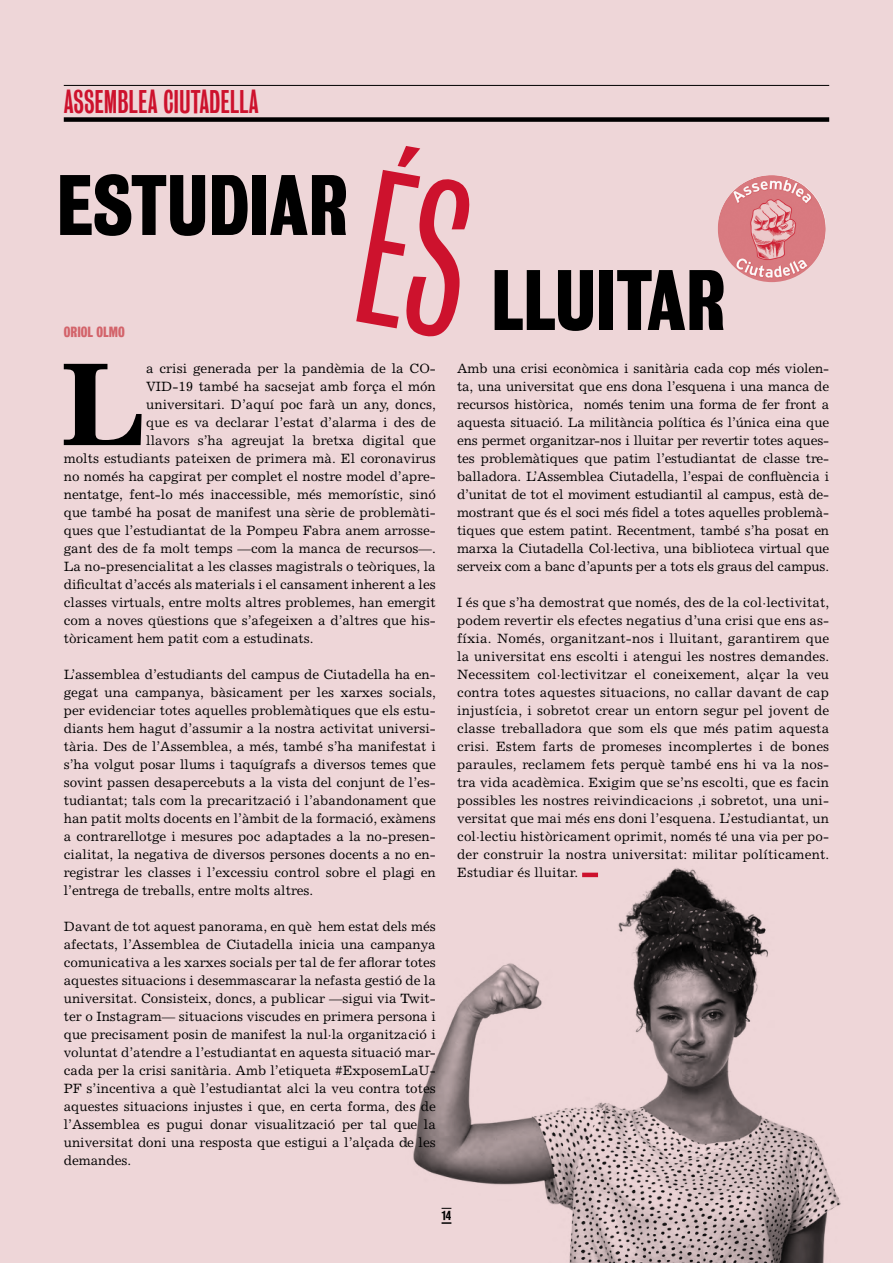
<style>
.page{position:relative;width:893px;height:1263px;background:#eed6d8}
.page>*{position:absolute;margin:0;border:0;box-sizing:border-box;transform-origin:0 0}
.t1{font:700 118.8px "Excelsior";color:#000}
.t2{font:78px "Bureau Grotesque Three Seven";color:#000}
.t3{font:30px "Bureau Grotesque One Three";color:#cd122d}
.t4{font:13.5px/18px "Excelsior";color:#000;text-align:justify}
.t5{font:13.5px "Bureau Grotesque Three Seven";color:#d3646b}
.t6{font:12px "Bureau Grotesque Three Five";color:#000}
</style>
<div class="page">
<hr style="left:64px;top:85px;width:765px;height:1px;background:#000">
<div style="left:64px;top:117px;width:765px;height:5px;background:#000"></div>
<img style="left:413px;top:868px;width:428px;height:395px">
<img style="left:718px;top:175px;width:108px;height:107px">
<h3 class="t3" style="left:64px;top:85px;width:197px">ASSEMBLEA CIUTADELLA</h3>
<h3 class="t3" style="left:64px;top:85px;width:208px">LA VEU D LS ES U IANTS</h3>
<h2 class="t2" style="left:57px;top:160px;width:293px">ESTUDIAR</h2>
<p class="t5" style="left:64px;top:324px;width:62px">ORIOL OLMO</p>
<h1 class="t1" style="left:60px;top:332px;width:87px">L</h1>
<p class="t4" style="left:146px;top:359px;width:291px">a crisi generada per la pandèmia de la CO-</p>
<p class="t4" style="left:146px;top:377px;width:291px">VID-19 també ha sacsejat amb força el món</p>
<p class="t4" style="left:146px;top:395px;width:291px">universitari. D’aquí poc farà un any, doncs,</p>
<p class="t4" style="left:146px;top:413px;width:291px">que es va declarar l’estat d’alarma i des de</p>
<p class="t4" style="left:146px;top:431px;width:291px">llavors s’ha agreujat la bretxa digital que</p>
<p class="t4" style="left:64px;top:449px;width:374px">molts estudiants pateixen de primera mà. El coronavirus</p>
<p class="t4" style="left:64px;top:467px;width:374px">no només ha capgirat per complet el nostre model d’apre-</p>
<p class="t4" style="left:64px;top:485px;width:374px">nentatge, fent-lo més inaccessible, més memorístic, sinó</p>
<p class="t4" style="left:64px;top:503px;width:374px">que també ha posat de manifest una sèrie de problemàti-</p>
<p class="t4" style="left:64px;top:521px;width:374px">ques que l’estudiantat de la Pompeu Fabra anem arrosse-</p>
<p class="t4" style="left:64px;top:539px;width:374px">gant des de fa molt temps —com la manca de recursos—.</p>
<p class="t4" style="left:64px;top:557px;width:374px">La no-presencialitat a les classes magistrals o teòriques, la</p>
<p class="t4" style="left:64px;top:575px;width:374px">dificultat d’accés als materials i el cansament inherent a les</p>
<p class="t4" style="left:64px;top:593px;width:374px">classes virtuals, entre molts altres problemes, han emergit</p>
<p class="t4" style="left:64px;top:611px;width:374px">com a noves qüestions que s’afegeixen a d’altres que his-</p>
<p class="t4" style="left:64px;top:629px;width:251px">tòricament hem patit com a estudinats.</p>
<p class="t4" style="left:64px;top:665px;width:374px">L’assemblea d’estudiants del campus de Ciutadella ha en&shy;gegat una campanya, bàsicament per les xarxes socials, per evidenciar totes aquelles problemàtiques que els estu&shy;diants hem hagut d’assumir a la nostra activitat universi&shy;tària. Des de l’Assemblea, a més, també s’ha manifestat i s’ha volgut posar llums i taquígrafs a diversos temes que sovint passen desapercebuts a la vista del conjunt de l’es&shy;tudiantat; tals com la precarització i l’abandonament que han patit molts docents en l’àmbit de la formació, exàmens a contrarellotge i mesures poc adaptades a la no-presen&shy;cialitat, la negativa de diversos persones docents a no en&shy;registrar les classes i l’excessiu control sobre el plagi en l’entrega de treballs, entre molts altres.</p>
<p class="t4" style="left:64px;top:917px;width:374px">Davant de tot aquest panorama, en què hem estat dels més afectats, l’Assemblea de Ciutadella inicia una campanya comunicativa a les xarxes socials per tal de fer aflorar totes aquestes situacions i desemmascarar la nefasta gestió de la universitat. Consisteix, doncs, a publicar —sigui via Twit&shy;ter o Instagram— situacions viscudes en primera persona i que precisament posin de manifest la nul·la organització i voluntat d’atendre a l’estudiantat en aquesta situació mar&shy;cada per la crisi sanitària. Amb l’etiqueta #ExposemLaU-PF s’incentiva a què l’estudiantat alci la veu contra totes aquestes situacions injustes i que, en certa forma, des de l’Assemblea es pugui donar visualització per tal que la universitat doni una resposta que estigui a l’alçada de les demandes.</p>
<h2 class="t2" style="left:491px;top:255px;width:236px">LLUITAR</h2>
<p class="t4" style="left:457px;top:359px;width:374px">Amb una crisi econòmica i sanitària cada cop més violen&shy;ta, una universitat que ens dona l’esquena i una manca de recursos històrica, només tenim una forma de fer front a aquesta situació. La militància política és l’única eina que ens permet organitzar-nos i lluitar per revertir totes aques&shy;tes problemàtiques que patim l’estudiantat de classe tre&shy;balladora. L’Assemblea Ciutadella, l’espai de confluència i d’unitat de tot el moviment estudiantil al campus, està de&shy;mostrant que és el soci més fidel a totes aquelles problemà&shy;tiques que estem patint. Recentment, també s’ha posat en marxa la Ciutadella Col·lectiva, una biblioteca virtual que serveix com a banc d’apunts per a tots els graus del campus.</p>
<p class="t4" style="left:457px;top:593px;width:374px">I és que s’ha demostrat que només, des de la col·lectivitat, podem revertir els efectes negatius d’una crisi que ens as&shy;fíxia. Només, organitzant-nos i lluitant, garantirem que la universitat ens escolti i atengui les nostres demandes.<br>Necessitem col·lectivitzar el coneixement, alçar la veu contra totes aquestes situacions, no callar davant de cap injustícia, i sobretot crear un entorn segur pel jovent de classe treballadora que som els que més patim aquesta crisi. Estem farts de promeses incomplertes i de bones paraules, reclamem fets perquè també ens hi va la nos&shy;tra vida acadèmica. Exigim que se’ns escolti, que es facin possibles les nostres reivindicacions ,i sobretot, una uni&shy;versitat que mai més ens doni l’esquena. L’estudiantat, un col·lectiu històricament oprimit, només té una via per po&shy;der construir la nostra universitat: militar políticament.<br>Estudiar és lluitar.</p>
<p class="t6" style="left:442px;top:1208px;width:11px">14</p>
</div>
